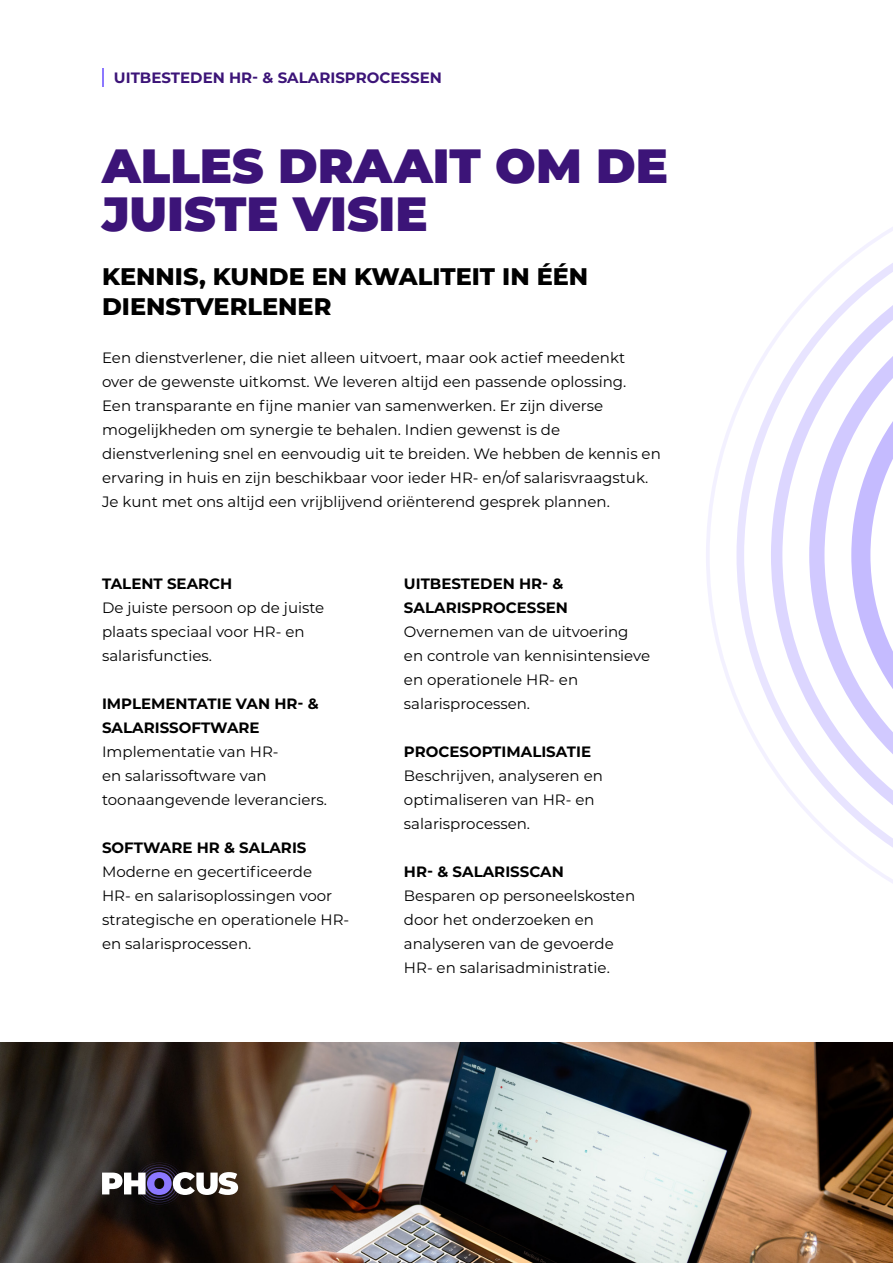
<style>
.page{position:relative;width:893px;height:1263px;background:#fff}
.page>*{position:absolute;margin:0;border:0;box-sizing:border-box;transform-origin:0 0}
.t1{font:900 48px/48px "Montserrat";color:#3c1478}
.t2{font:800 24px/30px "Montserrat";color:#000}
.t3{font:15px/24px "Montserrat";color:#000}
.t4{font:700 15px/24px "Montserrat";color:#000}
.t5{font:700 15px "Montserrat";color:#3c1478}
</style>
<div class="page">
<img style="left:0;top:1042px;width:893px;height:221px">
<svg style="left:706px;top:227px;width:187px;height:656px"></svg>
<svg style="left:102px;top:1161px;width:136px;height:45px"></svg>
<svg style="left:102px;top:68px;width:2px;height:19px"></svg>
<p class="t5" style="left:114px;top:66px;width:329px">UITBESTEDEN HR- &amp; SALARISPROCESSEN</p>
<h1 class="t1" style="left:102px;top:138px;width:568px">ALLES DRAAIT OM DE<br>JUISTE VISIE</h1>
<h2 class="t2" style="left:102px;top:260px;width:488px">KENNIS, KUNDE EN KWALITEIT IN ÉÉN<br>DIENSTVERLENER</h2>
<p class="t3" style="left:102px;top:345px;width:560px">Een dienstverlener, die niet alleen uitvoert, maar ook actief meedenkt over de gewenste uitkomst. We leveren altijd een passende oplossing.<br>Een transparante en fijne manier van samenwerken. Er zijn diverse mogelijkheden om synergie te behalen. Indien gewenst is de dienstverlening snel en eenvoudig uit te breiden. We hebben de kennis en ervaring in huis en zijn beschikbaar voor ieder HR- en/of salarisvraagstuk.<br>Je kunt met ons altijd een vrijblijvend oriënterend gesprek plannen.</p>
<p class="t4" style="left:102px;top:571px;width:132px">TALENT SEARCH</p>
<p class="t3" style="left:102px;top:595px;width:224px">De juiste persoon op de juiste plaats speciaal voor HR- en salarisfuncties.</p>
<p class="t4" style="left:102px;top:691px;width:218px">IMPLEMENTATIE VAN HR- &amp;<br>SALARISSOFTWARE</p>
<p class="t3" style="left:102px;top:739px;width:226px">Implementatie van HR-<br>en salarissoftware van toonaangevende leveranciers.</p>
<p class="t4" style="left:102px;top:835px;width:206px">SOFTWARE HR &amp; SALARIS</p>
<p class="t3" style="left:102px;top:859px;width:249px">Moderne en gecertificeerde<br>HR- en salarisoplossingen voor strategische en operationele HR&shy;en salarisprocessen.</p>
<p class="t4" style="left:404px;top:571px;width:166px">UITBESTEDEN HR- &amp;<br>SALARISPROCESSEN</p>
<p class="t3" style="left:404px;top:619px;width:248px">Overnemen van de uitvoering en controle van kennisintensieve en operationele HR- en salarisprocessen.</p>
<p class="t4" style="left:404px;top:739px;width:189px">PROCESOPTIMALISATIE</p>
<p class="t3" style="left:404px;top:763px;width:200px">Beschrijven, analyseren en optimaliseren van HR- en salarisprocessen.</p>
<p class="t4" style="left:404px;top:859px;width:161px">HR- &amp; SALARISSCAN</p>
<p class="t3" style="left:404px;top:883px;width:233px">Besparen op personeelskosten door het onderzoeken en analyseren van de gevoerde<br>HR- en salarisadministratie.</p>
</div>
